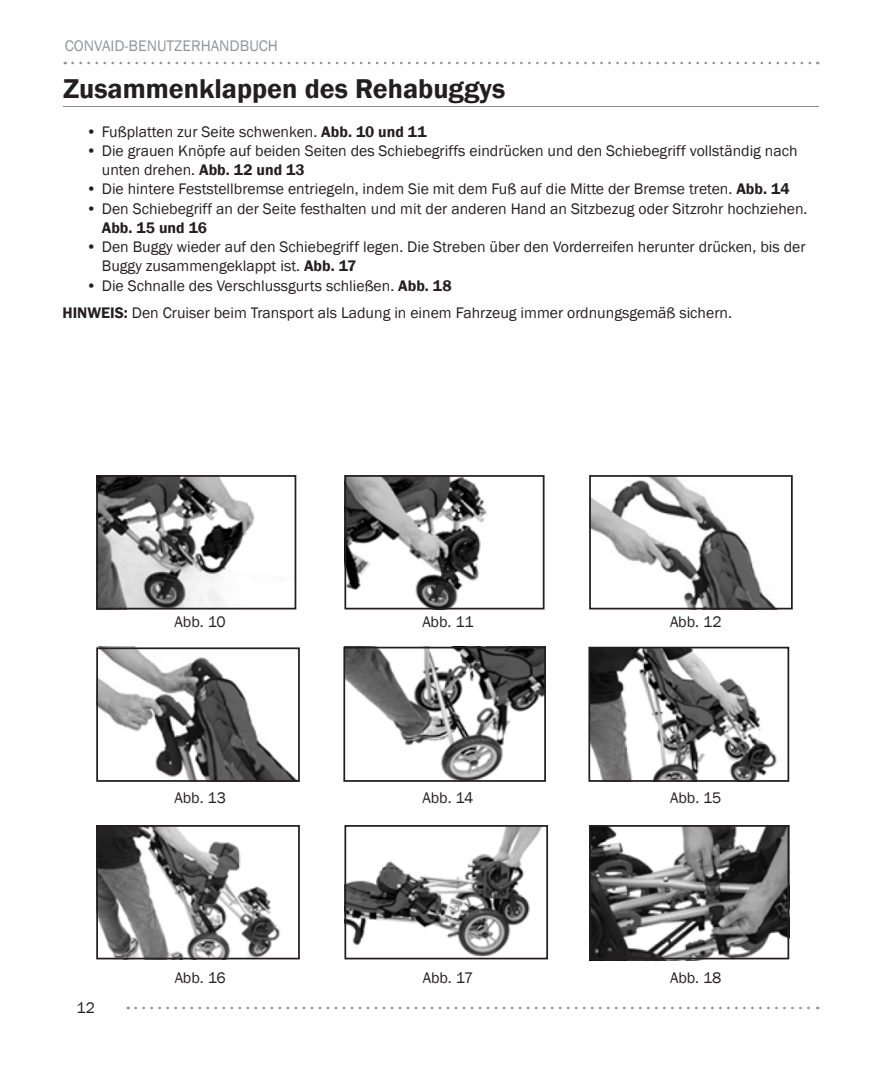
<style>
.page{position:relative;width:882px;height:1071px;background:#fff}
.page>*{position:absolute;margin:0;border:0;box-sizing:border-box;transform-origin:0 0}
.Etac_Sub_Header{font:600 28px "Franklin Gothic";color:#231f20}
.Etac_UG_Paragraph{font:15.75px/19.2px "Franklin Gothic";color:#231f20}
.t1{font:15.75px "Franklin Gothic";color:#939598}
.s1{font-weight:600}
</style>
<div class="page">
<svg style="left:73px;top:62px;width:745px;height:2px"></svg>
<svg style="left:136px;top:1007px;width:682px;height:2px"></svg>
<hr style="left:63px;top:106px;width:756px;height:1px;background:#8a8a8e">
<img style="left:96px;top:478px;width:200px;height:132px">
<img style="left:344px;top:478px;width:201px;height:132px">
<img style="left:589px;top:478px;width:200px;height:132px">
<img style="left:99px;top:650px;width:197px;height:129px">
<img style="left:346px;top:650px;width:197px;height:129px">
<img style="left:591px;top:650px;width:186px;height:129px">
<img style="left:99px;top:828px;width:181px;height:128px">
<img style="left:344px;top:828px;width:201px;height:132px">
<img style="left:589px;top:828px;width:200px;height:132px">
<div style="left:96px;top:475px;width:200px;height:134px;border:2px solid #231f20"></div>
<div style="left:96px;top:647px;width:204px;height:135px;border:2px solid #231f20"></div>
<div style="left:96px;top:825px;width:204px;height:134px;border:2px solid #231f20"></div>
<div style="left:344px;top:825px;width:204px;height:134px;border:2px solid #231f20"></div>
<div style="left:589px;top:825px;width:200px;height:134px;border:2px solid #231f20"></div>
<div style="left:343px;top:647px;width:203px;height:135px;border:2px solid #231f20"></div>
<div style="left:588px;top:647px;width:201px;height:135px;border:2px solid #231f20"></div>
<div style="left:344px;top:475px;width:201px;height:134px;border:2px solid #231f20"></div>
<div style="left:589px;top:475px;width:204px;height:134px;border:2px solid #231f20"></div>
<p class="t1" style="left:65px;top:36px;width:215px">CONVAID-BENUTZERHANDBUCH</p>
<p class="Etac_Sub_Header" style="left:63px;top:72px;width:444px">Zusammenklappen des Rehabuggys</p>
<p class="Etac_UG_Paragraph" style="left:86px;top:122px;width:342px">• Fußplatten zur Seite schwenken. <span class="s1">Abb. 10 und 11</span></p>
<p class="Etac_UG_Paragraph" style="left:102px;top:141px;width:697px;text-indent:-16px">• Die grauen Knöpfe auf beiden Seiten des Schiebegriffs eindrücken und den Schiebegriff vollständig nach unten drehen. <span class="s1">Abb. 12 und 13</span></p>
<p class="Etac_UG_Paragraph" style="left:86px;top:180px;width:705px">• Die hintere Feststellbremse entriegeln, indem Sie mit dem Fuß auf die Mitte der Bremse treten. <span class="s1">Abb. 14</span></p>
<p class="Etac_UG_Paragraph" style="left:102px;top:199px;width:707px;text-indent:-16px">• Den Schiebegriff an der Seite festhalten und mit der anderen Hand an Sitzbezug oder Sitzrohr hochziehen.<br><span class="s1">Abb. 15 und 16</span></p>
<p class="Etac_UG_Paragraph" style="left:102px;top:238px;width:705px;text-indent:-16px">• Den Buggy wieder auf den Schiebegriff legen. Die Streben über den Vorderreifen herunter drücken, bis der<br>Buggy zusammengeklappt ist. <span class="s1">Abb. 17</span></p>
<p class="Etac_UG_Paragraph" style="left:86px;top:276px;width:367px">• Die Schnalle des Verschlussgurts schließen. <span class="s1">Abb. 18</span></p>
<p class="Etac_UG_Paragraph" style="left:62px;top:303px;width:671px"><span class="s1">HINWEIS:</span> Den Cruiser beim Transport als Ladung in einem Fahrzeug immer ordnungsgemäß sichern.</p>
<p class="Etac_UG_Paragraph" style="left:76px;top:999px;width:20px">12</p>
<p class="Etac_UG_Paragraph" style="left:175px;top:612px;width:53px">Abb. 10</p>
<p class="Etac_UG_Paragraph" style="left:174px;top:789px;width:53px">Abb. 13</p>
<p class="Etac_UG_Paragraph" style="left:175px;top:968px;width:53px">Abb. 16</p>
<p class="Etac_UG_Paragraph" style="left:422px;top:612px;width:53px">Abb. 11</p>
<p class="Etac_UG_Paragraph" style="left:670px;top:612px;width:53px">Abb. 12</p>
<p class="Etac_UG_Paragraph" style="left:422px;top:789px;width:53px">Abb. 14</p>
<p class="Etac_UG_Paragraph" style="left:670px;top:789px;width:53px">Abb. 15</p>
<p class="Etac_UG_Paragraph" style="left:423px;top:968px;width:52px">Abb. 17</p>
<p class="Etac_UG_Paragraph" style="left:670px;top:968px;width:53px">Abb. 18</p>
</div>
